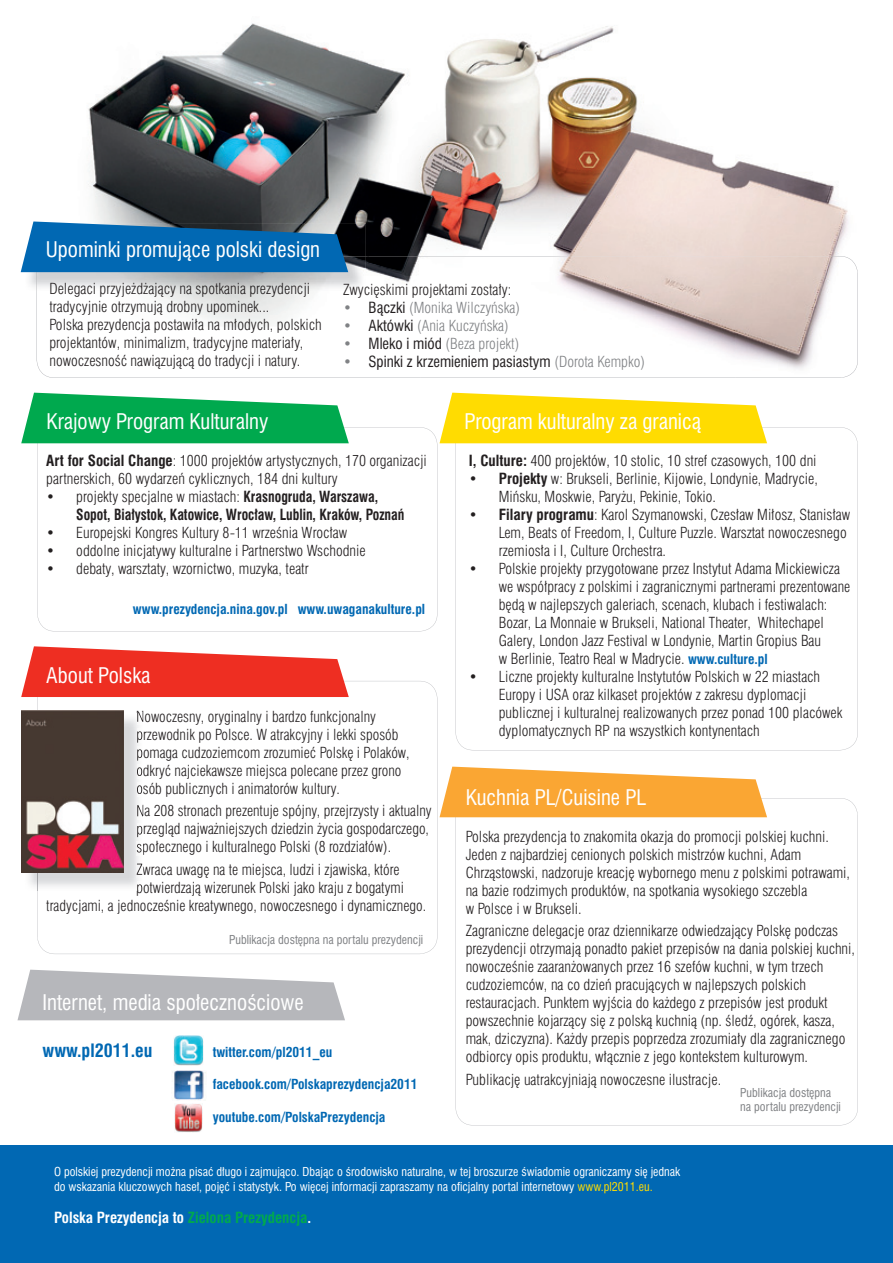
<style>
.page{position:relative;width:893px;height:1263px;background:#fff}
.page>*{position:absolute;margin:0;border:0;box-sizing:border-box;transform-origin:0 0}
.t1{font:21px "Swis 721 Cn PL Roman A";color:#fff}
.t2{font:18px "Swis 721 Cn PL Bold A";color:#0168b3}
.t3{font:15px/18px "Swis 721 Lt Cn PL Regular A";color:#231f20}
.t4{font:15px "Swis 721 Lt Cn PL Regular A";color:#808285}
.t5{font:15px "Swis 721 Cn PL Bold A";color:#231f20;scale:.91 1}
.t6{font:15px "Swis 721 Cn PL Roman A";color:#231f20}
.t7{font:15px "Swis 721 Cn PL Bold A";color:#fff}
.t8{font:13.5px "Swis 721 Cn PL Bold A";color:#0168b3}
.t9{font:12px/14.4px "Swis 721 Cn PL Roman A";color:#fff}
.t10{font:12px/14.4px "Swis 721 Cn PL Roman A";color:#808285}
.s1{font-family:"Swis 721 Cn PL Roman A";color:#231f20}
.s2{font-family:"Swis 721 Lt Cn PL Regular A";color:#808285}
.s3{font-family:"Swis 721 Cn PL Bold A"}
.s4{font-family:"Swis 721 Cn PL Bold A";font-size:13.5px;color:#0168b3}
.s5{color:#ffdc01}
.s6{color:#00a94e}
</style>
<div class="page">
<img style="left:20px;top:23px;width:715px;height:339px">
<img style="left:735px;top:161px;width:113px;height:965px">
<img style="left:37px;top:256px;width:821px;height:122px">
<svg style="left:455px;top:798px;width:403px;height:327px"></svg>
<svg style="left:37px;top:427px;width:400px;height:204px"></svg>
<svg style="left:455px;top:427px;width:403px;height:323px"></svg>
<svg style="left:440px;top:767px;width:327px;height:50px;background:#fab351"></svg>
<svg style="left:21px;top:393px;width:328px;height:50px;background:#27b669"></svg>
<svg style="left:440px;top:393px;width:327px;height:50px;background:#fee127"></svg>
<svg style="left:18px;top:970px;width:327px;height:50px;background:#c1c1c5"></svg>
<svg style="left:37px;top:681px;width:400px;height:273px"></svg>
<img style="left:24px;top:224px;width:342px;height:67px">
<img style="left:37px;top:256px;width:329px;height:35px">
<svg style="left:21px;top:221px;width:327px;height:51px;background:#146ba9"></svg>
<svg style="left:21px;top:646px;width:328px;height:51px"></svg>
<img style="left:24px;top:713px;width:118px;height:178px">
<img style="left:37px;top:872px;width:1px;height:19px">
<svg style="left:137px;top:713px;width:5px;height:12px"></svg>
<img style="left:137px;top:729px;width:5px;height:14px">
<img style="left:137px;top:747px;width:5px;height:14px">
<img style="left:137px;top:765px;width:5px;height:14px">
<img style="left:137px;top:783px;width:5px;height:14px">
<img style="left:137px;top:805px;width:5px;height:14px">
<img style="left:137px;top:823px;width:5px;height:14px">
<img style="left:137px;top:841px;width:5px;height:14px">
<img style="left:137px;top:864px;width:5px;height:14px">
<svg style="left:137px;top:882px;width:5px;height:9px"></svg>
<img style="left:21px;top:710px;width:103px;height:162px">
<div style="left:0;top:1145px;width:893px;height:118px;background:#0168b3"></div>
<img style="left:172px;top:1070px;width:34px;height:30px">
<img style="left:174px;top:1036px;width:30px;height:30px">
<img style="left:174px;top:1104px;width:29px;height:28px">
<h1 class="t1" style="left:46px;top:237px;width:276px">Upominki promuj¹ce polski design</h1>
<p class="t3" style="left:49px;top:280px;width:274px">Delegaci przyje¿d¿aj¹cy na spotkania prezydencji tradycyjnie otrzymuj¹ drobny upominek...<br>Polska prezydencja postawi³a na m³odych, polskich projektantów, minimalizm, tradycyjne materia³y, nowoczesnoœæ nawi¹zuj¹c¹ do tradycji i natury.</p>
<p class="t3" style="left:343px;top:281px;width:170px">Zwyciêskimi projektami zosta³y:</p>
<p class="t4" style="left:343px;top:299px;width:178px">• <span class="s1">B¹czki</span> (Monika Wilczyñska)</p>
<p class="t4" style="left:343px;top:317px;width:167px">• <span class="s1">Aktówki</span> (Ania Kuczyñska)</p>
<p class="t4" style="left:343px;top:335px;width:178px">• <span class="s1">Mleko i miód</span> (Beza projekt)</p>
<p class="t6" style="left:343px;top:353px;width:303px"><span class="s2">•</span> Spinki z krzemieniem pasiastym <span class="s2">(Dorota Kempko)</span></p>
<h1 class="t1" style="left:46px;top:408px;width:224px">Krajowy Program Kulturalny</h1>
<h1 class="t1" style="left:465px;top:408px;width:238px">Program kulturalny za granic¹</h1>
<p class="t3" style="left:46px;top:452px;width:382px"><span class="s3">Art for Social Change</span>: 1000 projektów artystycznych, 170 organizacji partnerskich, 60 wydarzeñ cyklicznych, 184 dni kultury</p>
<p class="t3" style="left:46px;top:488px;width:333px">• projekty specjalne w miastach: <span class="s3">Krasnogruda, Warszawa,</span></p>
<p class="t5" style="left:76px;top:506px;width:362px">Sopot, Bia³ystok, Katowice, Wroc³aw, Lublin, Kraków, Poznañ</p>
<p class="t3" style="left:46px;top:524px;width:303px">• Europejski Kongres Kultury 8-11 wrzeœnia Wroc³aw</p>
<p class="t3" style="left:46px;top:542px;width:321px">• oddolne inicjatywy kulturalne i Partnerstwo Wschodnie</p>
<p class="t3" style="left:46px;top:560px;width:264px">• debaty, warsztaty, wzornictwo, muzyka, teatr</p>
<p class="t8" style="left:133px;top:601px;width:294px">www.prezydencja.nina.gov.pl www.uwaganakulture.pl</p>
<h1 class="t1" style="left:46px;top:663px;width:106px">About Polska</h1>
<p class="t3" style="left:136px;top:707px;width:275px">Nowoczesny, oryginalny i bardzo funkcjonalny przewodnik po Polsce. W atrakcyjny i lekki sposób pomaga cudzoziemcom zrozumieæ Polskê i Polaków, odkryæ najciekawsze miejsca polecane przez grono osób publicznych i animatorów kultury.</p>
<p class="t3" style="left:136px;top:802px;width:297px">Na 208 stronach prezentuje spójny, przejrzysty i aktualny przegl¹d najwa¿niejszych dziedzin ¿ycia gospodarczego, spo³ecznego i kulturalnego Polski (8 rozdzia³ów).</p>
<p class="t3" style="left:136px;top:860px;width:265px">Zwraca uwagê na te miejsca, ludzi i zjawiska, które</p>
<p class="t3" style="left:136px;top:878px;width:269px">potwierdzaj¹ wizerunek Polski jako kraju z bogatymi</p>
<p class="t3" style="left:46px;top:896px;width:381px">tradycjami, a jednoczeœnie kreatywnego, nowoczesnego i dynamicznego.</p>
<p class="t10" style="left:229px;top:933px;width:196px">Publikacja dostêpna na portalu prezydencji</p>
<h1 class="t1" style="left:43px;top:990px;width:263px">Internet, media spo³ecznoœciowe</h1>
<p class="t2" style="left:43px;top:1040px;width:111px">www.pl2011.eu</p>
<p class="t8" style="left:213px;top:1044px;width:121px">twitter.com/pl2011_eu</p>
<p class="t8" style="left:213px;top:1076px;width:206px">facebook.com/Polskaprezydencja2011</p>
<p class="t8" style="left:213px;top:1109px;width:174px">youtube.com/PolskaPrezydencja</p>
<p class="t3" style="left:469px;top:452px;width:349px"><span class="s3">I, Culture:</span> 400 projektów, 10 stolic, 10 stref czasowych, 100 dni</p>
<p class="t3" style="left:499px;top:470px;width:321px;text-indent:-30px">• <span class="s3">Projekty</span> w: Brukseli, Berlinie, Kijowie, Londynie, Madrycie,<br>Miñsku, Moskwie, Pary¿u, Pekinie, Tokio.</p>
<p class="t3" style="left:499px;top:506px;width:353px;text-indent:-30px">• <span class="s3">Filary programu</span>: Karol Szymanowski, Czes³aw Mi³osz, Stanis³aw<br>Lem, Beats of Freedom, I, Culture Puzzle. Warsztat nowoczesnego rzemios³a i I, Culture Orchestra.</p>
<p class="t3" style="left:499px;top:560px;width:353px;text-indent:-30px">• Polskie projekty przygotowane przez Instytut Adama Mickiewicza we wspó³pracy z polskimi i zagranicznymi partnerami prezentowane bêd¹ w najlepszych galeriach, scenach, klubach i festiwalach:<br>Bozar, La Monnaie w Brukseli, National Theater, Whitechapel Galery, London Jazz Festival w Londynie, Martin Gropius Bau<br>w Berlinie, Teatro Real w Madrycie. <span class="s4">www.culture.pl</span></p>
<p class="t3" style="left:499px;top:668px;width:345px;text-indent:-30px">• Liczne projekty kulturalne Instytutów Polskich w 22 miastach Europy i USA oraz kilkaset projektów z zakresu dyplomacji publicznej i kulturalnej realizowanych przez ponad 100 placówek dyplomatycznych RP na wszystkich kontynentach</p>
<h1 class="t1" style="left:466px;top:785px;width:182px">Kuchnia PL/Cuisine PL</h1>
<p class="t3" style="left:466px;top:827px;width:386px">Polska prezydencja to znakomita okazja do promocji polskiej kuchni.<br>Jeden z najbardziej cenionych polskich mistrzów kuchni, Adam Chrz¹stowski, nadzoruje kreacjê wybornego menu z polskimi potrawami, na bazie rodzimych produktów, na spotkania wysokiego szczebla<br>w Polsce i w Brukseli.</p>
<p class="t3" style="left:466px;top:922px;width:391px">Zagraniczne delegacje oraz dziennikarze odwiedzaj¹cy Polskê podczas prezydencji otrzymaj¹ ponadto pakiet przepisów na dania polskiej kuchni, nowoczeœnie zaaran¿owanych przez 16 szefów kuchni, w tym trzech cudzoziemców, na co dzieñ pracuj¹cych w najlepszych polskich restauracjach. Punktem wyjœcia do ka¿dego z przepisów jest produkt powszechnie kojarz¹cy siê z polsk¹ kuchni¹ (np. œledŸ, ogórek, kasza, mak, dziczyzna). Ka¿dy przepis poprzedza zrozumia³y dla zagranicznego odbiorcy opis produktu, w³¹cznie z jego kontekstem kulturowym.</p>
<p class="t3" style="left:466px;top:1070px;width:257px">Publikacjê uatrakcyjniaj¹ nowoczesne ilustracje.</p>
<p class="t10" style="left:740px;top:1085px;width:102px">Publikacja dostêpna na portalu prezydencji</p>
<p class="t9" style="left:54px;top:1165px;width:628px">O polskiej prezydencji mo¿na pisaæ d³ugo i zajmuj¹co. Dbaj¹c o œrodowisko naturalne, w tej broszurze œwiadomie ograniczamy siê jednak do wskazania kluczowych hase³, pojêæ i statystyk. Po wiêcej informacji zapraszamy na oficjalny portal internetowy <span class="s5">www.pl2011.eu.</span></p>
<p class="t7" style="left:54px;top:1208px;width:259px">Polska Prezydencja to <span class="s6">Zielona Prezydencja</span>.</p>
</div>
